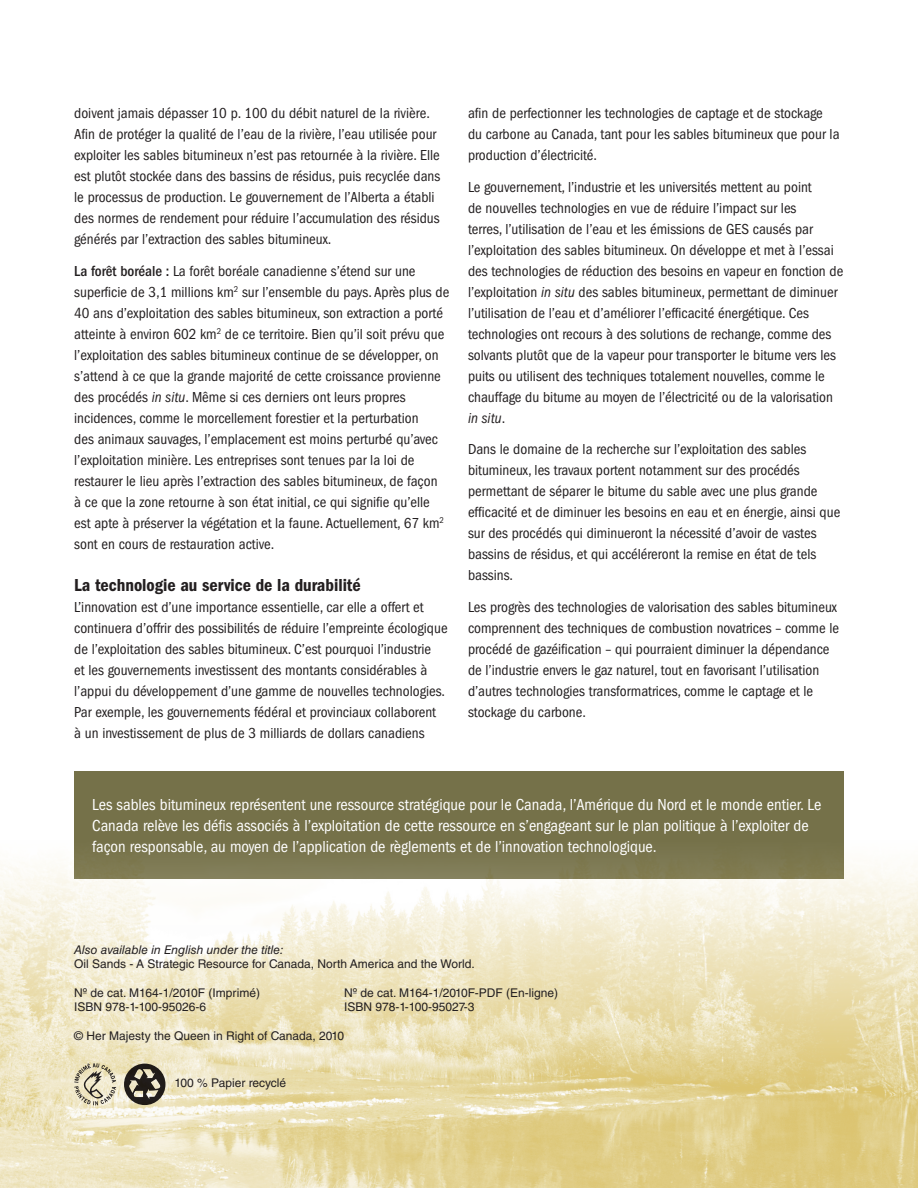
<style>
.page{position:relative;width:918px;height:1188px;background:#fff}
.page>*{position:absolute;margin:0;border:0;box-sizing:border-box;transform-origin:0 0}
.subtitle{font:18px "ITC Franklin Gothic Std Dm Cd";color:#231f20}
.body{font:condensed 16.5px/21px "ITC Franklin Gothic Std";color:#fff}
.body-2{font:condensed 15px/21px "ITC Franklin Gothic Std";color:#231f20}
.bold_colon{font:condensed 15px/21px "ITC Franklin Gothic Std";color:#231f20}
.text_available{font:12px "Helvetica LT Std";color:#231f20}
.Her_Majesty{font:12px "Helvetica LT Std";color:#231f20}
.text_available-2{font:italic 12px "Helvetica LT Std";color:#231f20}
.s1{font-weight:500}
.s2{font-style:italic}
</style>
<div class="page">
<img style="left:0;top:771px;width:918px;height:417px">
<svg style="left:74px;top:1063px;width:42px;height:42px;background:#c7c0a6"></svg>
<svg style="left:124px;top:1064px;width:42px;height:41px"></svg>
<svg style="left:123px;top:1066px;width:39px;height:40px;background:#767061"></svg>
<p class="body-2" style="left:74px;top:103px;width:368px">doivent jamais dépasser 10 p. 100 du débit naturel de la rivière.<br>Afin de protéger la qualité de l’eau de la rivière, l’eau utilisée pour exploiter les sables bitumineux n’est pas retournée à la rivière. Elle est plutôt stockée dans des bassins de résidus, puis recyclée dans le processus de production. Le gouvernement de l’Alberta a établi des normes de rendement pour réduire l’accumulation des résidus générés par l’extraction des sables bitumineux.</p>
<p class="bold_colon" style="left:74px;top:260px;width:377px"><span class="s1">La forêt boréale :</span> La forêt boréale canadienne s’étend sur une superficie de 3,1 millions km<sup>2</sup> sur l’ensemble du pays. Après plus de 40 ans d’exploitation des sables bitumineux, son extraction a porté atteinte à environ 602 km<sup>2</sup> de ce territoire. Bien qu’il soit prévu que l’exploitation des sables bitumineux continue de se développer, on s’attend à ce que la grande majorité de cette croissance provienne des procédés <span class="s2">in situ</span>. Même si ces derniers ont leurs propres incidences, comme le morcellement forestier et la perturbation<br>des animaux sauvages, l’emplacement est moins perturbé qu’avec l’exploitation minière. Les entreprises sont tenues par la loi de restaurer le lieu après l’extraction des sables bitumineux, de façon<br>à ce que la zone retourne à son état initial, ce qui signifie qu’elle est apte à préserver la végétation et la faune. Actuellement, 67 km<sup>2 </sup>sont en cours de restauration active.</p>
<p class="subtitle" style="left:74px;top:575px;width:288px">La technologie au service de la durabilité</p>
<p class="body-2" style="left:74px;top:596px;width:375px">L’innovation est d’une importance essentielle, car elle a offert et continuera d’offrir des possibilités de réduire l’empreinte écologique de l’exploitation des sables bitumineux. C’est pourquoi l’industrie<br>et les gouvernements investissent des montants considérables à l’appui du développement d’une gamme de nouvelles technologies.<br>Par exemple, les gouvernements fédéral et provinciaux collaborent<br>à un investissement de plus de 3 milliards de dollars canadiens</p>
<p class="body-2" style="left:468px;top:103px;width:373px">afin de perfectionner les technologies de captage et de stockage du carbone au Canada, tant pour les sables bitumineux que pour la production d’électricité.</p>
<p class="body-2" style="left:468px;top:176px;width:377px">Le gouvernement, l’industrie et les universités mettent au point<br>de nouvelles technologies en vue de réduire l’impact sur les<br>terres, l’utilisation de l’eau et les émissions de GES causés par l’exploitation des sables bitumineux. On développe et met à l’essai des technologies de réduction des besoins en vapeur en fonction de l’exploitation <span class="s2">in situ</span> des sables bitumineux, permettant de diminuer l’utilisation de l’eau et d’améliorer l’efficacité énergétique. Ces technologies ont recours à des solutions de rechange, comme des solvants plutôt que de la vapeur pour transporter le bitume vers les puits ou utilisent des techniques totalement nouvelles, comme le chauffage du bitume au moyen de l’électricité ou de la valorisation <span class="s2">in situ</span>.</p>
<p class="body-2" style="left:468px;top:439px;width:374px">Dans le domaine de la recherche sur l’exploitation des sables bitumineux, les travaux portent notamment sur des procédés permettant de séparer le bitume du sable avec une plus grande efficacité et de diminuer les besoins en eau et en énergie, ainsi que sur des procédés qui diminueront la nécessité d’avoir de vastes bassins de résidus, et qui accéléreront la remise en état de tels bassins.</p>
<p class="body-2" style="left:468px;top:596px;width:373px">Les progrès des technologies de valorisation des sables bitumineux comprennent des techniques de combustion novatrices – comme le procédé de gazéification – qui pourraient diminuer la dépendance de l’industrie envers le gaz naturel, tout en favorisant l’utilisation d’autres technologies transformatrices, comme le captage et le stockage du carbone.</p>
<p class="body" style="left:92px;top:794px;width:731px">Les sables bitumineux représentent une ressource stratégique pour le Canada, l’Amérique du Nord et le monde entier. Le<br>Canada relève les défis associés à l’exploitation de cette ressource en s’engageant sur le plan politique à l’exploiter de façon responsable, au moyen de l’application de règlements et de l’innovation technologique.</p>
<p class="text_available-2" style="left:74px;top:942px;width:211px">Also available in English under the title:</p>
<p class="text_available" style="left:74px;top:957px;width:402px">Oil Sands - A Strategic Resource for Canada, North America and the World.</p>
<p class="text_available" style="left:74px;top:986px;width:187px">No de cat. M164-1/2010F (Imprimé)</p>
<p class="text_available" style="left:344px;top:986px;width:215px">No de cat. M164-1/2010F-PDF (En-ligne)</p>
<p class="text_available" style="left:74px;top:1000px;width:134px">ISBN 978-1-100-95026-6</p>
<p class="text_available" style="left:344px;top:1000px;width:132px">ISBN 978-1-100-95027-3</p>
<p class="Her_Majesty" style="left:74px;top:1029px;width:272px">© Her Majesty the Queen in Right of Canada, 2010</p>
<p class="text_available" style="left:175px;top:1076px;width:113px">100 % Papier recyclé</p>
</div>
